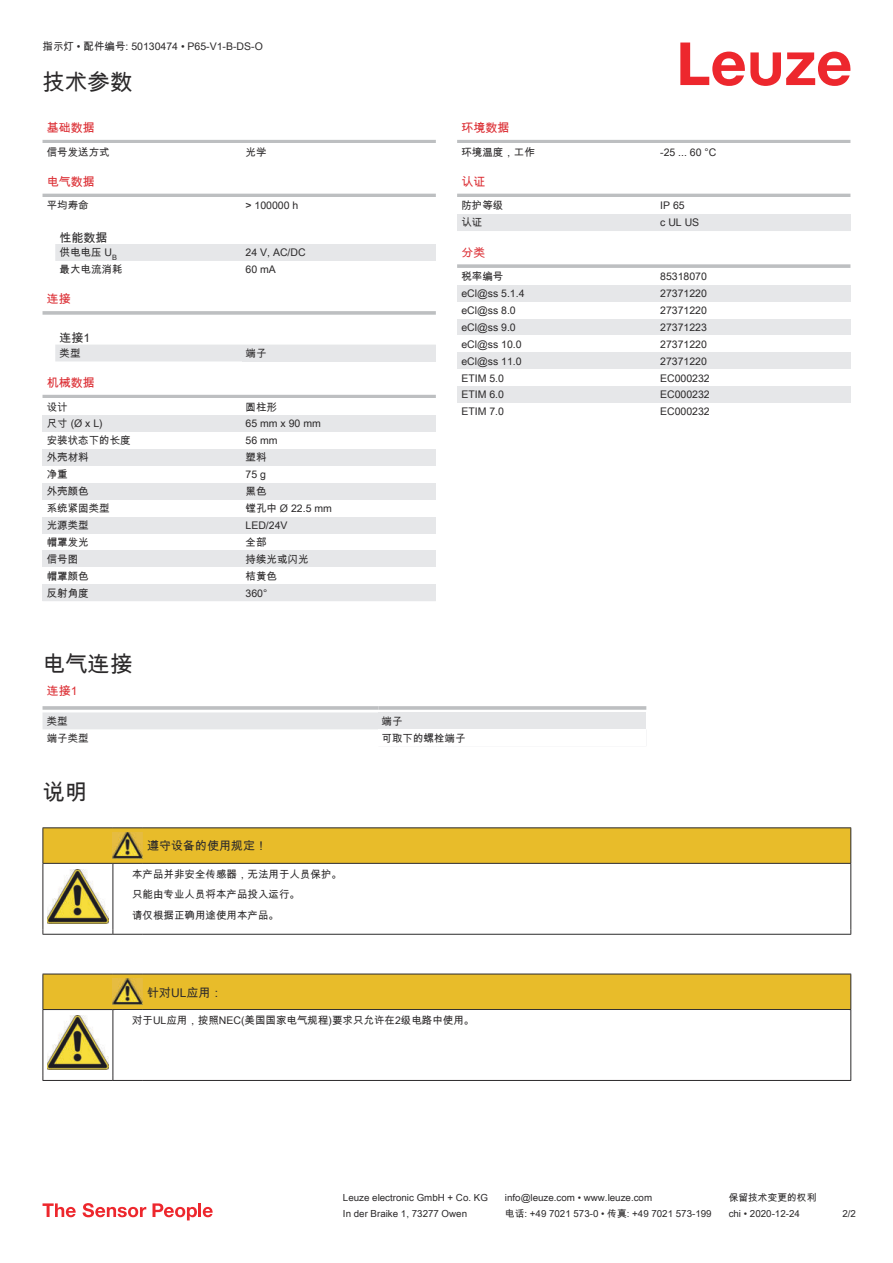
<style>
.page{position:relative;width:893px;height:1263px;background:#fff}
.page>*{position:absolute;margin:0;border:0;box-sizing:border-box;transform-origin:0 0}
.t1{font:22.5px "Arial Unicode MS";color:#2b292a}
.t2{font:12px "Arial Unicode MS";color:#db2a30}
.t3{font:12px "Arial Unicode MS";color:#2b292a}
.t4{font:10.5px/20.2px "Arial Unicode MS";color:#2b292a}
.t5{font:9.75px "Arial Unicode MS";color:#2b292a}
</style>
<div class="page">
<svg style="left:680px;top:43px;width:170px;height:43px"></svg>
<svg style="left:55px;top:244px;width:381px;height:118px"></svg>
<hr style="left:43px;top:140px;width:393px;height:3px;background:#bdbfc1">
<hr style="left:43px;top:194px;width:393px;height:3px;background:#bdbfc1">
<div style="left:242px;top:244px;width:194px;height:17px;background:#e6e7e9"></div>
<div style="left:242px;top:261px;width:194px;height:17px;background:#fff"></div>
<div style="left:43px;top:295px;width:393px;height:18px;background:#fff"></div>
<hr style="left:43px;top:311px;width:393px;height:4px;background:#c5c7c8">
<div style="left:242px;top:345px;width:194px;height:16px;background:#e6e7e9"></div>
<hr style="left:43px;top:395px;width:393px;height:3px;background:#bdbfc1">
<div style="left:43px;top:415px;width:199px;height:17px;background:#e6e7e9"></div>
<div style="left:242px;top:415px;width:194px;height:17px;background:#e6e7e9"></div>
<div style="left:43px;top:449px;width:199px;height:17px;background:#e6e7e9"></div>
<div style="left:242px;top:449px;width:194px;height:17px;background:#e6e7e9"></div>
<div style="left:43px;top:483px;width:199px;height:17px;background:#e6e7e9"></div>
<div style="left:242px;top:483px;width:194px;height:17px;background:#e6e7e9"></div>
<div style="left:43px;top:517px;width:199px;height:17px;background:#e6e7e9"></div>
<div style="left:242px;top:517px;width:194px;height:17px;background:#e6e7e9"></div>
<div style="left:43px;top:550px;width:199px;height:17px;background:#e6e7e9"></div>
<div style="left:242px;top:550px;width:194px;height:17px;background:#e6e7e9"></div>
<div style="left:43px;top:584px;width:199px;height:17px;background:#e6e7e9"></div>
<div style="left:242px;top:584px;width:194px;height:17px;background:#e6e7e9"></div>
<div style="left:43px;top:712px;width:335px;height:17px;background:#e6e7e9"></div>
<hr style="left:43px;top:706px;width:335px;height:4px;background:#bdbfc1">
<hr style="left:378px;top:706px;width:268px;height:4px;background:#c8c9cb">
<div style="left:378px;top:712px;width:268px;height:17px;background:#e6e7e9"></div>
<hr style="left:457px;top:140px;width:393px;height:3px;background:#bdbfc1">
<hr style="left:457px;top:194px;width:393px;height:3px;background:#bdbfc1">
<div style="left:457px;top:214px;width:200px;height:17px;background:#e6e7e9"></div>
<div style="left:657px;top:214px;width:193px;height:17px;background:#e6e7e9"></div>
<svg style="left:457px;top:264px;width:393px;height:4px;background:#c3c5c7"></svg>
<div style="left:457px;top:285px;width:200px;height:17px;background:#e6e7e9"></div>
<div style="left:657px;top:285px;width:193px;height:17px;background:#e6e7e9"></div>
<div style="left:457px;top:319px;width:200px;height:16px;background:#e6e7e9"></div>
<div style="left:657px;top:319px;width:193px;height:16px;background:#e6e7e9"></div>
<div style="left:457px;top:352px;width:200px;height:17px;background:#e6e7e9"></div>
<div style="left:657px;top:352px;width:193px;height:17px;background:#e6e7e9"></div>
<div style="left:457px;top:386px;width:200px;height:17px;background:#e6e7e9"></div>
<div style="left:657px;top:386px;width:193px;height:17px;background:#e6e7e9"></div>
<svg style="left:43px;top:1203px;width:33px;height:14px"></svg>
<svg style="left:83px;top:1203px;width:63px;height:14px"></svg>
<svg style="left:153px;top:1203px;width:44px;height:17px"></svg>
<hr style="left:198px;top:1203px;width:3px;height:14px;background:#ed272d">
<svg style="left:203px;top:1207px;width:10px;height:10px"></svg>
<hr style="left:43px;top:827px;width:70px;height:1px;background:#2b292a">
<hr style="left:113px;top:827px;width:30px;height:1px;background:#2b292a">
<hr style="left:143px;top:827px;width:708px;height:1px;background:#2b292a">
<hr style="left:43px;top:934px;width:70px;height:1px;background:#2b292a">
<hr style="left:113px;top:934px;width:30px;height:1px;background:#2b292a">
<hr style="left:143px;top:934px;width:708px;height:1px;background:#2b292a">
<svg style="left:43px;top:828px;width:808px;height:106px"></svg>
<div style="left:44px;top:975px;width:806px;height:34px;background:#e8bc2a"></div>
<svg style="left:44px;top:1010px;width:806px;height:70px"></svg>
<hr style="left:43px;top:974px;width:70px;height:1px;background:#2b292a">
<hr style="left:43px;top:974px;width:1px;height:35px;background:#2b292a">
<hr style="left:43px;top:1009px;width:70px;height:1px;background:#2b292a">
<hr style="left:113px;top:974px;width:30px;height:1px;background:#2b292a">
<hr style="left:113px;top:1009px;width:30px;height:1px;background:#2b292a">
<hr style="left:143px;top:974px;width:708px;height:1px;background:#2b292a">
<hr style="left:850px;top:974px;width:1px;height:35px;background:#2b292a">
<hr style="left:143px;top:1009px;width:708px;height:1px;background:#2b292a">
<hr style="left:43px;top:1010px;width:1px;height:66px;background:#2b292a">
<hr style="left:113px;top:1010px;width:1px;height:66px;background:#2b292a">
<hr style="left:850px;top:1010px;width:1px;height:66px;background:#2b292a">
<hr style="left:43px;top:1080px;width:70px;height:1px;background:#2b292a">
<hr style="left:113px;top:1080px;width:30px;height:1px;background:#2b292a">
<hr style="left:143px;top:1080px;width:708px;height:1px;background:#2b292a">
<img style="left:113px;top:978px;width:30px;height:26px">
<img style="left:47px;top:1016px;width:61px;height:54px">
<div style="left:115px;top:1010px;width:734px;height:21px;background:#fff"></div>
<p class="t4" style="left:43px;top:36px;width:222px">指示灯 • 配件编号: 50130474 • P65-V1-B-DS-O</p>
<h1 class="t1" style="left:43px;top:66px;width:91px">技术参数</h1>
<p class="t2" style="left:47px;top:119px;width:49px">基础数据</p>
<p class="t4" style="left:47px;top:142px;width:64px">信号发送方式</p>
<p class="t4" style="left:246px;top:142px;width:22px">光学</p>
<p class="t2" style="left:47px;top:173px;width:49px">电气数据</p>
<p class="t4" style="left:47px;top:195px;width:43px">平均寿命</p>
<p class="t4" style="left:246px;top:195px;width:54px">&gt; 100000 h</p>
<p class="t3" style="left:60px;top:229px;width:49px">性能数据</p>
<p class="t4" style="left:60px;top:242px;width:59px">供电电压 U<sub>B</sub></p>
<p class="t4" style="left:246px;top:242px;width:62px">24 V, AC/DC</p>
<p class="t4" style="left:60px;top:259px;width:64px">最大电流消耗</p>
<p class="t4" style="left:246px;top:259px;width:32px">60 mA</p>
<p class="t2" style="left:47px;top:290px;width:25px">连接</p>
<p class="t3" style="left:60px;top:329px;width:32px">连接1</p>
<p class="t4" style="left:60px;top:343px;width:22px">类型</p>
<p class="t4" style="left:246px;top:343px;width:22px">端子</p>
<p class="t2" style="left:47px;top:374px;width:49px">机械数据</p>
<p class="t4" style="left:47px;top:396px;width:22px">设计</p>
<p class="t4" style="left:246px;top:396px;width:33px">圆柱形</p>
<p class="t4" style="left:47px;top:413px;width:58px">尺寸 (Ø x L)</p>
<p class="t4" style="left:246px;top:413px;width:77px">65 mm x 90 mm</p>
<p class="t4" style="left:47px;top:430px;width:85px">安装状态下的长度</p>
<p class="t4" style="left:246px;top:430px;width:34px">56 mm</p>
<p class="t4" style="left:47px;top:447px;width:43px">外壳材料</p>
<p class="t4" style="left:246px;top:447px;width:22px">塑料</p>
<p class="t4" style="left:47px;top:464px;width:22px">净重</p>
<p class="t4" style="left:246px;top:464px;width:22px">75 g</p>
<p class="t4" style="left:47px;top:481px;width:43px">外壳颜色</p>
<p class="t4" style="left:246px;top:481px;width:22px">黑色</p>
<p class="t4" style="left:47px;top:498px;width:64px">系统紧固类型</p>
<p class="t4" style="left:246px;top:498px;width:88px">镗孔中 Ø 22.5 mm</p>
<p class="t4" style="left:47px;top:515px;width:43px">光源类型</p>
<p class="t4" style="left:246px;top:515px;width:44px">LED/24V</p>
<p class="t4" style="left:47px;top:532px;width:43px">帽罩发光</p>
<p class="t4" style="left:246px;top:532px;width:22px">全部</p>
<p class="t4" style="left:47px;top:549px;width:33px">信号图</p>
<p class="t4" style="left:246px;top:549px;width:64px">持续光或闪光</p>
<p class="t4" style="left:47px;top:565px;width:43px">帽罩颜色</p>
<p class="t4" style="left:246px;top:565px;width:33px">桔黄色</p>
<p class="t4" style="left:47px;top:582px;width:43px">反射角度</p>
<p class="t4" style="left:246px;top:582px;width:23px">360°</p>
<p class="t2" style="left:461px;top:119px;width:49px">环境数据</p>
<p class="t4" style="left:461px;top:142px;width:75px">环境温度，工作</p>
<p class="t4" style="left:660px;top:142px;width:58px">-25 ... 60 °C</p>
<p class="t2" style="left:461px;top:173px;width:25px">认证</p>
<p class="t4" style="left:461px;top:195px;width:43px">防护等级</p>
<p class="t4" style="left:660px;top:195px;width:26px">IP 65</p>
<p class="t4" style="left:461px;top:212px;width:22px">认证</p>
<p class="t4" style="left:660px;top:212px;width:41px">c UL US</p>
<p class="t2" style="left:461px;top:244px;width:25px">分类</p>
<p class="t4" style="left:461px;top:266px;width:43px">税率编号</p>
<p class="t4" style="left:660px;top:266px;width:48px">85318070</p>
<p class="t4" style="left:461px;top:283px;width:65px">eCl@ss 5.1.4</p>
<p class="t4" style="left:660px;top:283px;width:48px">27371220</p>
<p class="t4" style="left:461px;top:300px;width:56px">eCl@ss 8.0</p>
<p class="t4" style="left:660px;top:300px;width:48px">27371220</p>
<p class="t4" style="left:461px;top:317px;width:56px">eCl@ss 9.0</p>
<p class="t4" style="left:660px;top:317px;width:48px">27371223</p>
<p class="t4" style="left:461px;top:334px;width:62px">eCl@ss 10.0</p>
<p class="t4" style="left:660px;top:334px;width:48px">27371220</p>
<p class="t4" style="left:461px;top:351px;width:62px">eCl@ss 11.0</p>
<p class="t4" style="left:660px;top:351px;width:48px">27371220</p>
<p class="t4" style="left:461px;top:367px;width:44px">ETIM 5.0</p>
<p class="t4" style="left:660px;top:367px;width:51px">EC000232</p>
<p class="t4" style="left:461px;top:384px;width:44px">ETIM 6.0</p>
<p class="t4" style="left:660px;top:384px;width:51px">EC000232</p>
<p class="t4" style="left:461px;top:401px;width:44px">ETIM 7.0</p>
<p class="t4" style="left:660px;top:401px;width:51px">EC000232</p>
<h1 class="t1" style="left:43px;top:648px;width:91px">电气连接</h1>
<p class="t2" style="left:47px;top:682px;width:32px">连接1</p>
<p class="t4" style="left:47px;top:711px;width:22px">类型</p>
<p class="t4" style="left:382px;top:711px;width:22px">端子</p>
<p class="t4" style="left:47px;top:727px;width:43px">端子类型</p>
<p class="t4" style="left:382px;top:727px;width:85px">可取下的螺栓端子</p>
<h1 class="t1" style="left:43px;top:776px;width:46px">说明</h1>
<p class="t3" style="left:147px;top:837px;width:121px">遵守设备的使用规定！</p>
<p class="t4" style="left:132px;top:864px;width:211px">本产品并非安全传感器，无法用于人员保护。只能由专业人员将本产品投入运行。<br>请仅根据正确用途使用本产品。</p>
<p class="t3" style="left:147px;top:984px;width:77px">针对UL应用：</p>
<p class="t4" style="left:132px;top:1010px;width:344px">对于UL应用，按照NEC(美国国家电气规程)要求只允许在2级电路中使用。</p>
<p class="t5" style="left:343px;top:1191px;width:146px">Leuze electronic GmbH + Co. KG</p>
<p class="t5" style="left:505px;top:1191px;width:149px">info@leuze.com • www.leuze.com</p>
<p class="t5" style="left:729px;top:1191px;width:89px">保留技术变更的权利</p>
<p class="t5" style="left:343px;top:1206px;width:126px">In der Braike 1, 73277 Owen</p>
<p class="t5" style="left:505px;top:1206px;width:208px">电话: +49 7021 573-0 • 传真: +49 7021 573-199</p>
<p class="t5" style="left:729px;top:1206px;width:73px">chi • 2020-12-24</p>
<p class="t5" style="left:842px;top:1206px;width:15px">2 /2</p>
</div>
